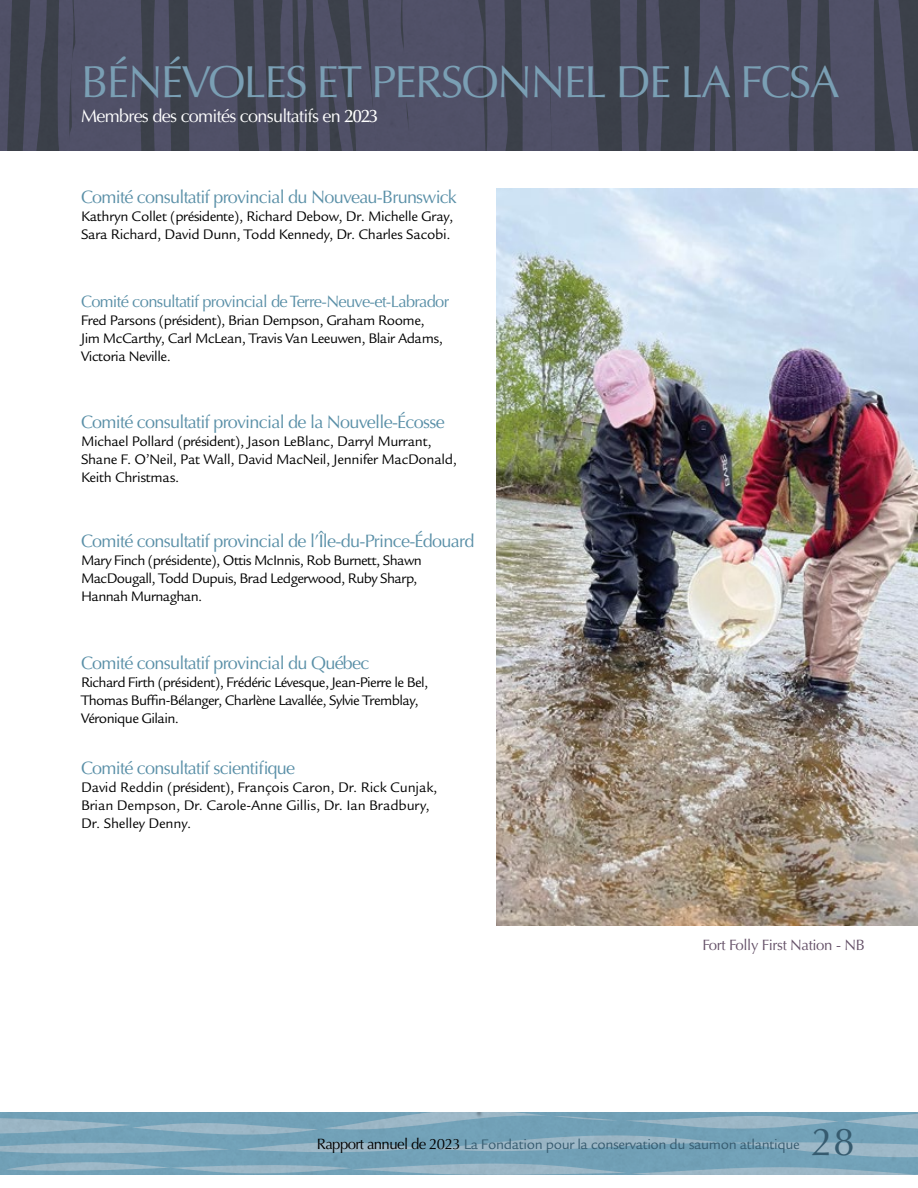
<style>
.page{position:relative;width:918px;height:1188px;background:#fff}
.page>*{position:absolute;margin:0;border:0;box-sizing:border-box;transform-origin:0 0}
.t1{font:45px "Optima LT Std";letter-spacing:-.04em;color:#7a9fb4}
.t2{font:39px "Optima LT Std";color:#365b6f}
.t3{font:18px "Optima LT Std";letter-spacing:-.04em;color:#598fa7}
.t4{font:18px "Optima LT Std";letter-spacing:-.04em;color:#fff}
.t5{font:16.5px "Optima LT Std";letter-spacing:-.04em;color:#598fa7}
.t6{font:15px/18px "Legacy Sans Std";letter-spacing:-.03em;color:#000}
.t7{font:15px/18px "Legacy Sans Std";letter-spacing:-.01em;color:#000}
.t8{font:15px "Legacy Sans Std";letter-spacing:-.025em;color:#365b6f}
.t9{font:15px "Optima LT Std";letter-spacing:-.025em;color:#655168}
.s1{font-weight:500}
.s2{font-family:"Optima LT Std";color:#000}
</style>
<div class="page">
<img style="left:0;top:0;width:918px;height:151px">
<img style="left:497px;top:188px;width:421px;height:738px">
<h1 class="t1" style="left:81px;top:56px;width:760px">BÉNÉVOLES ET PERSONNEL DE LA FCSA</h1>
<p class="t4" style="left:81px;top:106px;width:299px">Membres des comités consultatifs en <span class="s1">2023</span></p>
<p class="t3" style="left:81px;top:187px;width:377px">Comité consultatif provincial du Nouveau‑Brunswick</p>
<p class="t6" style="left:81px;top:208px;width:374px">Kathryn Collet (présidente), Richard Debow, Dr. Michelle Gray,<br>Sara Richard, David Dunn, Todd Kennedy, Dr. Charles Sacobi.</p>
<p class="t5" style="left:81px;top:292px;width:370px">Comité consultatif provincial de Terre‑Neuve‑et‑Labrador</p>
<p class="t6" style="left:81px;top:311px;width:364px">Fred Parsons (président), Brian Dempson, Graham Roome,<br>Jim McCarthy, Carl McLean, Travis Van Leeuwen, Blair Adams,<br>Victoria Neville.</p>
<p class="t3" style="left:81px;top:412px;width:365px">Comité consultatif provincial de la Nouvelle‑Écosse</p>
<p class="t6" style="left:81px;top:433px;width:378px">Michael Pollard (président), Jason LeBlanc, Darryl Murrant,<br>Shane F. O’Neil, Pat Wall, David MacNeil, Jennifer MacDonald,<br>Keith Christmas.</p>
<p class="t3" style="left:81px;top:530px;width:395px">Comité consultatif provincial de l’Île-du-Prince-Édouard</p>
<p class="t6" style="left:81px;top:551px;width:342px">Mary Finch (présidente), Ottis McInnis, Rob Burnett, Shawn<br>MacDougall, Todd Dupuis, Brad Ledgerwood, Ruby Sharp,<br>Hannah Murnaghan.</p>
<p class="t3" style="left:81px;top:652px;width:290px">Comité consultatif provincial du Québec</p>
<p class="t6" style="left:81px;top:673px;width:349px">Richard Firth (président), Frédéric Lévesque, Jean-Pierre le Bel,<br>Thomas Buffin-Bélanger, Charlène Lavallée, Sylvie Tremblay,<br>Véronique Gilain.</p>
<p class="t3" style="left:81px;top:758px;width:216px">Comité consultatif scientifique</p>
<p class="t7" style="left:81px;top:779px;width:358px">David Reddin (président), François Caron, Dr. Rick Cunjak,<br>Brian Dempson, Dr. Carole-Anne Gillis, Dr. Ian Bradbury,<br>Dr. Shelley Denny.</p>
<p class="t9" style="left:702px;top:936px;width:164px">Fort Folly First Nation - NB</p>
<p class="t8" style="left:317px;top:1136px;width:484px"><span class="s2">Rapport annuel de 2023</span> La Fondation pour la conservation du saumon atlantique</p>
<h2 class="t2" style="left:812px;top:1119px;width:45px">28</h2>
</div>
